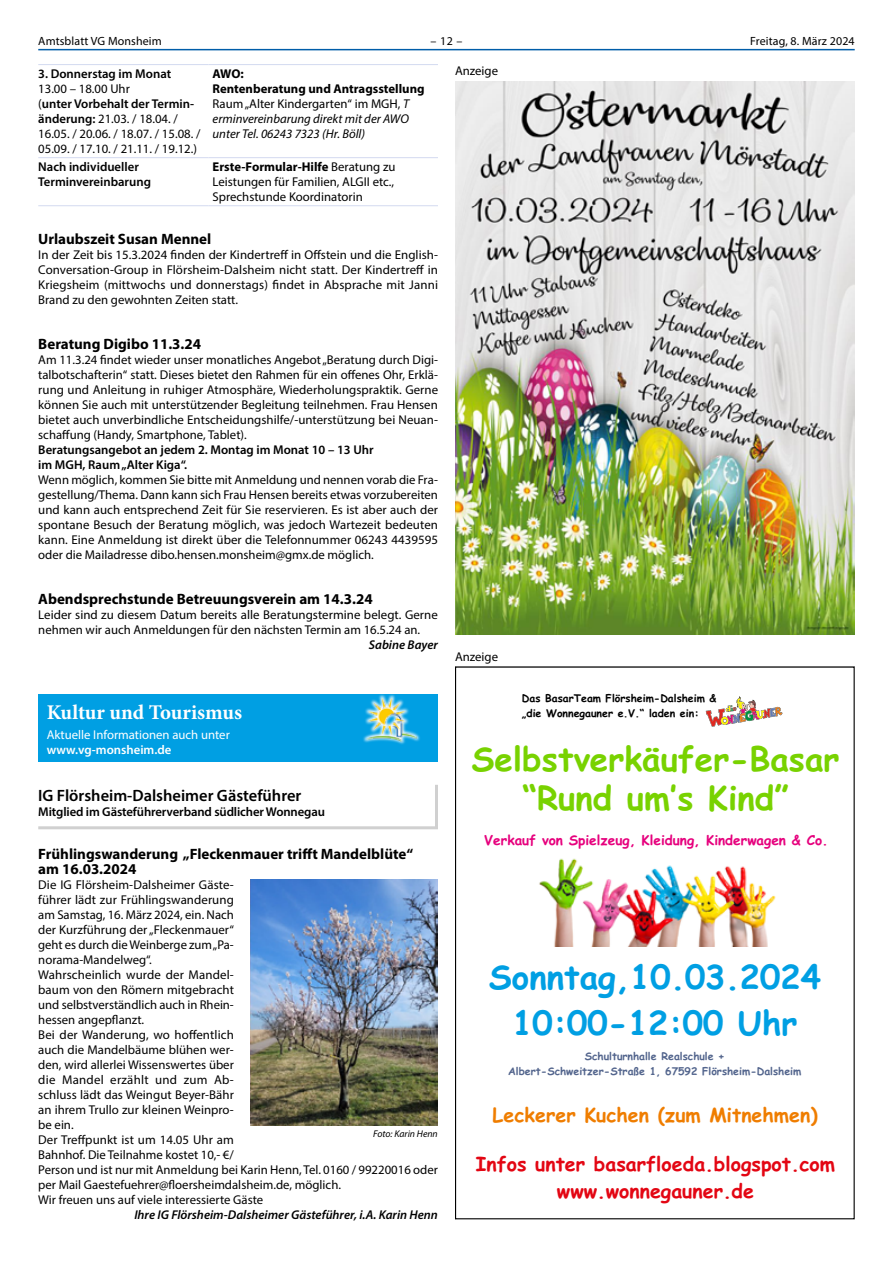
<style>
.page{position:relative;width:893px;height:1263px;background:#fff}
.page>*{position:absolute;margin:0;border:0;box-sizing:border-box;transform-origin:0 0}
.t1{font:700 33.15px "Comic Sans MS";color:#78d200}
.t2{font:700 33.15px/46.2px "Comic Sans MS";color:#009fe3;text-align:center}
.t3{font:700 20.85px "Minion Pro";color:#fff}
.t4{font:700 19.65px/27.3px "Comic Sans MS";color:#e30613;text-align:center}
.t5{font:700 19.65px "Comic Sans MS";color:#ef7d00}
.t6{font:600 16.5px "Myriad Pro";color:#000}
.Fließtext_Überschrift{font:700 15px "Myriad Pro";color:#000}
.t7{font:700 13.5px "Comic Sans MS";color:#e6007d}
.Fließtext_Blocksatz{font:12.75px/15px "Myriad Pro";color:#000;text-align:justify}
.Fließtext_Blocksatz-2{font:600 12.75px/15px "Myriad Pro";color:#000}
.Fließtext_Blocksatz-3{font:italic 12.75px/15px "Myriad Pro";color:#000}
.Fließtext_Blocksatz-4{font:italic 600 12.75px "Myriad Pro";color:#000}
.Fließtext_Blocksatz-5{font:12.75px "Myriad Pro";color:#fff}
.Fließtext_Blocksatz-6{font:600 12.75px "Myriad Pro";color:#fff}
.t8{font:12px "Myriad Pro";letter-spacing:.01em;color:#000}
.t9{font:700 10.5px/14.7px "Comic Sans MS";color:#53658d;text-align:center}
.t10{font:700 10.5px/14.7px "Comic Sans MS";color:#000}
.Fließtext_Blocksatz-7{font:italic 9.75px "Myriad Pro";color:#000}
.s1{font-weight:400}
.s2{font-weight:600}
.s3{font-weight:700;font-style:normal}
.s4{font-style:normal}
.s5{font-weight:700}
</style>
<div class="page">
<hr style="left:38px;top:49px;width:817px;height:1px;background:#005da9">
<img style="left:251px;top:880px;width:187px;height:246px">
<hr style="left:38px;top:205px;width:170px;height:1px;background:#d3daf0">
<hr style="left:208px;top:205px;width:230px;height:1px;background:#d3daf0">
<hr style="left:38px;top:157px;width:170px;height:1px;background:#d3daf0">
<hr style="left:208px;top:157px;width:230px;height:1px;background:#d3daf0">
<hr style="left:38px;top:64px;width:170px;height:1px;background:#d3daf0">
<hr style="left:208px;top:64px;width:230px;height:1px;background:#d3daf0">
<div style="left:38px;top:694px;width:400px;height:68px;background:#009fe3"></div>
<svg style="left:363px;top:734px;width:57px;height:10px"></svg>
<img style="left:365px;top:694px;width:52px;height:49px">
<svg style="left:38px;top:785px;width:400px;height:45px"></svg>
<img style="left:455px;top:81px;width:400px;height:553px">
<img style="left:539px;top:696px;width:244px;height:251px">
<p class="t8" style="left:38px;top:34px;width:125px">Amtsblatt VG Monsheim</p>
<p class="t8" style="left:431px;top:34px;width:33px">– 12 –</p>
<p class="t8" style="left:750px;top:34px;width:106px">Freitag, 8. März 2024</p>
<p class="Fließtext_Blocksatz-2" style="left:38px;top:66px;width:134px">3. Donnerstag im Monat<br><span class="s1">13.00 – 18.00 Uhr</span></p>
<p class="Fließtext_Blocksatz" style="left:38px;top:96px;width:164px;text-align:left">(<span class="s2">unter Vorbehalt der Termin&shy;änderung:</span> 21.03. / 18.04. /<br>16.05. / 20.06. / 18.07. / 15.08. /<br>05.09. / 17.10. / 21.11. / 19.12.)</p>
<p class="Fließtext_Blocksatz" style="left:455px;top:63px;width:45px">Anzeige</p>
<p class="Fließtext_Blocksatz-3" style="left:213px;top:66px;width:213px"><span class="s3">AWO:<br>Rentenberatung und Antragsstellung<br></span><span class="s4">Raum „Alter Kindergarten“ im MGH,</span> T erminvereinbarung direkt mit der AWO unter Tel. 06243 7323 (Hr. Böll)</p>
<p class="Fließtext_Blocksatz-2" style="left:38px;top:159px;width:114px">Nach individueller<br>Terminvereinbarung</p>
<p class="Fließtext_Blocksatz" style="left:213px;top:159px;width:184px"><span class="s5">Erste-Formular-Hilfe</span> Beratung zu Leistungen für Familien, ALGII etc., Sprechstunde Koordinatorin</p>
<p class="Fließtext_Überschrift" style="left:38px;top:229px;width:175px">Urlaubszeit Susan Mennel</p>
<p class="Fließtext_Blocksatz" style="left:38px;top:247px;width:401px">In der Zeit bis 15.3.2024 finden der Kindertreff in Offstein und die English-Conversation-Group in Flörsheim-Dalsheim nicht statt. Der Kindertreff in Kriegsheim (mittwochs und donnerstags) findet in Absprache mit Janni Brand zu den gewohnten Zeiten statt.</p>
<p class="Fließtext_Überschrift" style="left:38px;top:334px;width:164px">Beratung Digibo 11.3.24</p>
<p class="Fließtext_Blocksatz" style="left:38px;top:352px;width:401px">Am 11.3.24 findet wieder unser monatliches Angebot „Beratung durch Digi&shy;talbotschafterin“ statt. Dieses bietet den Rahmen für ein offenes Ohr, Erklä&shy;rung und Anleitung in ruhiger Atmosphäre, Wiederholungspraktik. Gerne können Sie auch mit unterstützender Begleitung teilnehmen. Frau Hensen bietet auch unverbindliche Entscheidungshilfe/-unterstützung bei Neuan&shy;schaffung (Handy, Smartphone, Tablet).</p>
<p class="Fließtext_Blocksatz-2" style="left:38px;top:442px;width:337px">Beratungsangebot an jedem 2. Montag im Monat 10 – 13 Uhr</p>
<p class="Fließtext_Blocksatz-2" style="left:38px;top:457px;width:150px">im MGH, Raum „Alter Kiga“.</p>
<p class="Fließtext_Blocksatz" style="left:38px;top:472px;width:401px">Wenn möglich, kommen Sie bitte mit Anmeldung und nennen vorab die Fra&shy;gestellung/Thema. Dann kann sich Frau Hensen bereits etwas vorzubereiten und kann auch entsprechend Zeit für Sie reservieren. Es ist aber auch der spontane Besuch der Beratung möglich, was jedoch Wartezeit bedeuten kann. Eine Anmeldung ist direkt über die Telefonnummer 06243 4439595 oder die Mailadresse dibo.hensen.monsheim@gmx.de möglich.</p>
<p class="Fließtext_Überschrift" style="left:38px;top:589px;width:336px">Abendsprechstunde Betreuungsverein am 14.3.24</p>
<p class="Fließtext_Blocksatz" style="left:38px;top:607px;width:401px">Leider sind zu diesem Datum bereits alle Beratungstermine belegt. Gerne nehmen wir auch Anmeldungen für den nächsten Termin am 16.5.24 an.</p>
<p class="Fließtext_Blocksatz-4" style="left:369px;top:637px;width:71px">Sabine Bayer</p>
<p class="t3" style="left:47px;top:697px;width:197px">Kultur und Tourismus</p>
<p class="Fließtext_Blocksatz-5" style="left:47px;top:727px;width:185px">Aktuelle Informationen auch unter</p>
<p class="Fließtext_Blocksatz-6" style="left:47px;top:742px;width:126px">www.vg-monsheim.de</p>
<p class="t6" style="left:38px;top:785px;width:265px">IG Flörsheim-Dalsheimer Gästeführer</p>
<p class="Fließtext_Blocksatz-2" style="left:38px;top:804px;width:288px">Mitglied im Gästeführerverband südlicher Wonnegau</p>
<p class="Fließtext_Überschrift" style="left:38px;top:844px;width:377px">Frühlingswanderung „Fleckenmauer trifft Mandelblüte“</p>
<p class="Fließtext_Überschrift" style="left:38px;top:859px;width:100px">am 16.03.2024</p>
<p class="Fließtext_Blocksatz" style="left:38px;top:877px;width:197px">Die IG Flörsheim-Dalsheimer Gäste&shy;führer lädt zur Frühlingswanderung am Samstag, 16. März 2024, ein. Nach der Kurzführung der „Fleckenmauer“ geht es durch die Weinberge zum „Pa&shy;norama-Mandelweg“.</p>
<p class="Fließtext_Blocksatz" style="left:38px;top:967px;width:197px">Wahrscheinlich wurde der Mandel&shy;baum von den Römern mitgebracht und selbstverständlich auch in Rhein&shy;hessen angepflanzt.</p>
<p class="Fließtext_Blocksatz" style="left:38px;top:1027px;width:197px">Bei der Wanderung, wo hoffentlich auch die Mandelbäume blühen wer&shy;den, wird allerlei Wissenswertes über die Mandel erzählt und zum Ab&shy;schluss lädt das Weingut Beyer-Bähr an ihrem Trullo zur kleinen Weinpro&shy;be ein.</p>
<p class="Fließtext_Blocksatz" style="left:38px;top:1132px;width:401px;text-align:left">Der Treffpunkt ist um 14.05 Uhr am<br>Bahnhof. Die Teilnahme kostet 10,- €/<br>Person und ist nur mit Anmeldung bei Karin Henn, Tel. 0160 / 99220016 oder per Mail Gaestefuehrer@floersheimdalsheim.de, möglich.</p>
<p class="Fließtext_Blocksatz" style="left:38px;top:1192px;width:227px">Wir freuen uns auf viele interessierte Gäste</p>
<p class="Fließtext_Blocksatz-4" style="left:134px;top:1207px;width:305px">Ihre IG Flörsheim-Dalsheimer Gästeführer, i.A. Karin Henn</p>
<p class="Fließtext_Blocksatz-7" style="left:373px;top:1127px;width:66px">Foto: Karin Henn</p>
<p class="Fließtext_Blocksatz" style="left:455px;top:649px;width:45px">Anzeige</p>
<p class="t10" style="left:522px;top:690px;width:196px">Das BasarTeam Flörsheim-Dalsheim &amp; „die Wonnegauner e.V.“ laden ein:</p>
<p class="t1" style="left:472px;top:735px;width:369px">Selbstverkäufer-Basar</p>
<p class="t1" style="left:523px;top:774px;width:268px">“Rund um’s Kind”</p>
<p class="t7" style="left:484px;top:830px;width:346px">Verkauf von Spielzeug, Kleidung, Kinderwagen &amp; Co.</p>
<p class="t2" style="left:489px;top:952px;width:333px">Sonntag,10.03.2024<br>10:00-12:00 Uhr</p>
<p class="t9" style="left:508px;top:1049px;width:295px">Schulturnhalle Realschule +<br>Albert-Schweitzer-Straße 1, 67592 Flörsheim-Dalsheim</p>
<p class="t5" style="left:493px;top:1100px;width:326px">Leckerer Kuchen (zum Mitnehmen)</p>
<p class="t4" style="left:476px;top:1149px;width:361px">Infos unter basarfloeda.blogspot.com www.wonnegauner.de</p>
</div>
